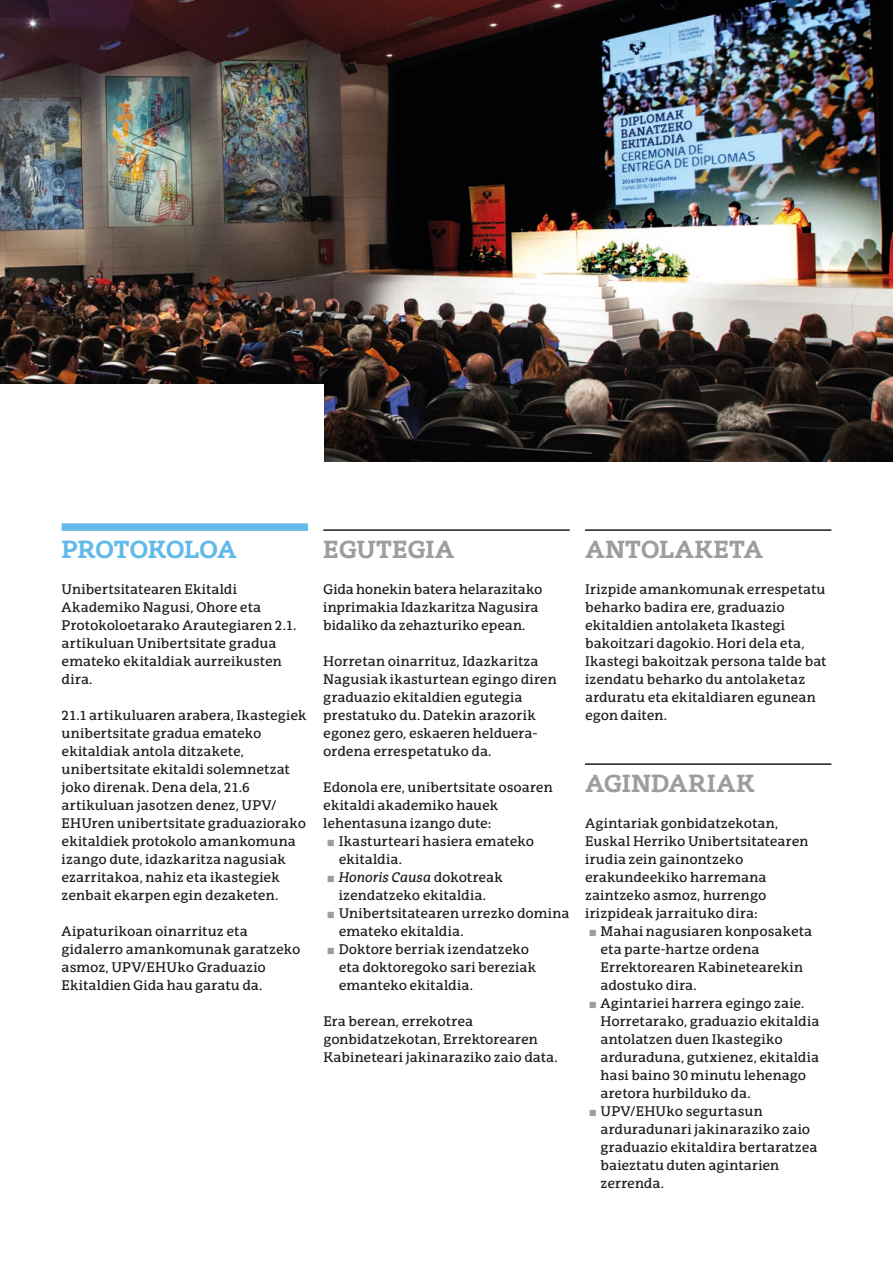
<style>
.page{position:relative;width:893px;height:1263px;background:#fff}
.page>*{position:absolute;margin:0;border:0;box-sizing:border-box;transform-origin:0 0}
.t1{font:700 24px "EHU Serif";color:#9d9d9d}
.t2{font:700 24px "EHU Serif";letter-spacing:-.025em;color:#63b9e9}
.t3{font:13.5px/18px "EHU Serif";color:#1d1d1b}
.s1{font-style:italic}
</style>
<div class="page">
<div style="left:62px;top:523px;width:246px;height:8px;background:#63b9e9"></div>
<hr style="left:323px;top:529px;width:247px;height:2px;background:#1d1d1b">
<hr style="left:585px;top:529px;width:246px;height:2px;background:#1d1d1b">
<hr style="left:585px;top:763px;width:246px;height:2px;background:#1d1d1b">
<img style="left:0;top:0;width:893px;height:462px">
<div style="left:0;top:384px;width:323px;height:124px;background:#fff"></div>
<h1 class="t2" style="left:62px;top:534px;width:177px">PROTOKOLOA</h1>
<p class="t3" style="left:62px;top:580px;width:236px">Unibertsitatearen Ekitaldi<br>Akademiko Nagusi, Ohore eta<br>Protokoloetarako Arautegiaren 2.1. artikuluan Unibertsitate gradua emateko ekitaldiak aurreikusten dira.</p>
<p class="t3" style="left:62px;top:706px;width:246px">21.1 artikuluaren arabera, Ikastegiek unibertsitate gradua emateko ekitaldiak antola ditzakete, unibertsitate ekitaldi solemnetzat joko direnak. Dena dela, 21.6 artikuluan jasotzen denez, UPV/ EHUren unibertsitate graduaziorako ekitaldiek protokolo amankomuna izango dute, idazkaritza nagusiak ezarritakoa, nahiz eta ikastegiek zenbait ekarpen egin dezaketen.</p>
<p class="t3" style="left:62px;top:922px;width:240px">Aipaturikoan oinarrituz eta gidalerro amankomunak garatzeko asmoz, UPV/EHUko Graduazio<br>Ekitaldien Gida hau garatu da.</p>
<h1 class="t1" style="left:323px;top:534px;width:133px">EGUTEGIA</h1>
<p class="t3" style="left:323px;top:580px;width:221px">Gida honekin batera helarazitako inprimakia Idazkaritza Nagusira bidaliko da zehazturiko epean.</p>
<p class="t3" style="left:323px;top:652px;width:235px">Horretan oinarrituz, Idazkaritza<br>Nagusiak ikasturtean egingo diren graduazio ekitaldien egutegia prestatuko du. Datekin arazorik egonez gero, eskaeren helduera&shy;ordena errespetatuko da.</p>
<p class="t3" style="left:323px;top:778px;width:231px">Edonola ere, unibertsitate osoaren ekitaldi akademiko hauek lehentasuna izango dute:</p>
<p class="t3" style="left:339px;top:832px;width:232px">Ikasturteari hasiera emateko ekitaldia.<br><span class="s1">Honoris Causa</span> dokotreak izendatzeko ekitaldia.<br>Unibertsitatearen urrezko domina emateko ekitaldia.<br>Doktore berriak izendatzeko<br>eta doktoregoko sari bereziak emanteko ekitaldia.</p>
<p class="t3" style="left:323px;top:1012px;width:236px">Era berean, errekotrea gonbidatzekotan, Errektorearen<br>Kabineteari jakinaraziko zaio data.</p>
<h1 class="t1" style="left:585px;top:534px;width:180px">ANTOLAKETA</h1>
<p class="t3" style="left:585px;top:580px;width:243px">Irizpide amankomunak errespetatu beharko badira ere, graduazio ekitaldien antolaketa Ikastegi bakoitzari dagokio. Hori dela eta,<br>Ikastegi bakoitzak persona talde bat izendatu beharko du antolaketaz arduratu eta ekitaldiaren egunean egon daiten.</p>
<h1 class="t1" style="left:585px;top:768px;width:171px">AGINDARIAK</h1>
<p class="t3" style="left:585px;top:814px;width:225px">Agintariak gonbidatzekotan,<br>Euskal Herriko Unibertsitatearen irudia zein gainontzeko erakundeekiko harremana zaintzeko asmoz, hurrengo irizpideak jarraituko dira:</p>
<p class="t3" style="left:600px;top:922px;width:220px">Mahai nagusiaren konposaketa eta parte-hartze ordena<br>Errektorearen Kabinetearekin adostuko dira.<br>Agintariei harrera egingo zaie.<br>Horretarako, graduazio ekitaldia antolatzen duen Ikastegiko arduraduna, gutxienez, ekitaldia hasi baino 30 minutu lehenago aretora hurbilduko da.<br>UPV/EHUko segurtasun arduradunari jakinaraziko zaio graduazio ekitaldira bertaratzea baieztatu duten agintarien zerrenda.</p>
</div>
